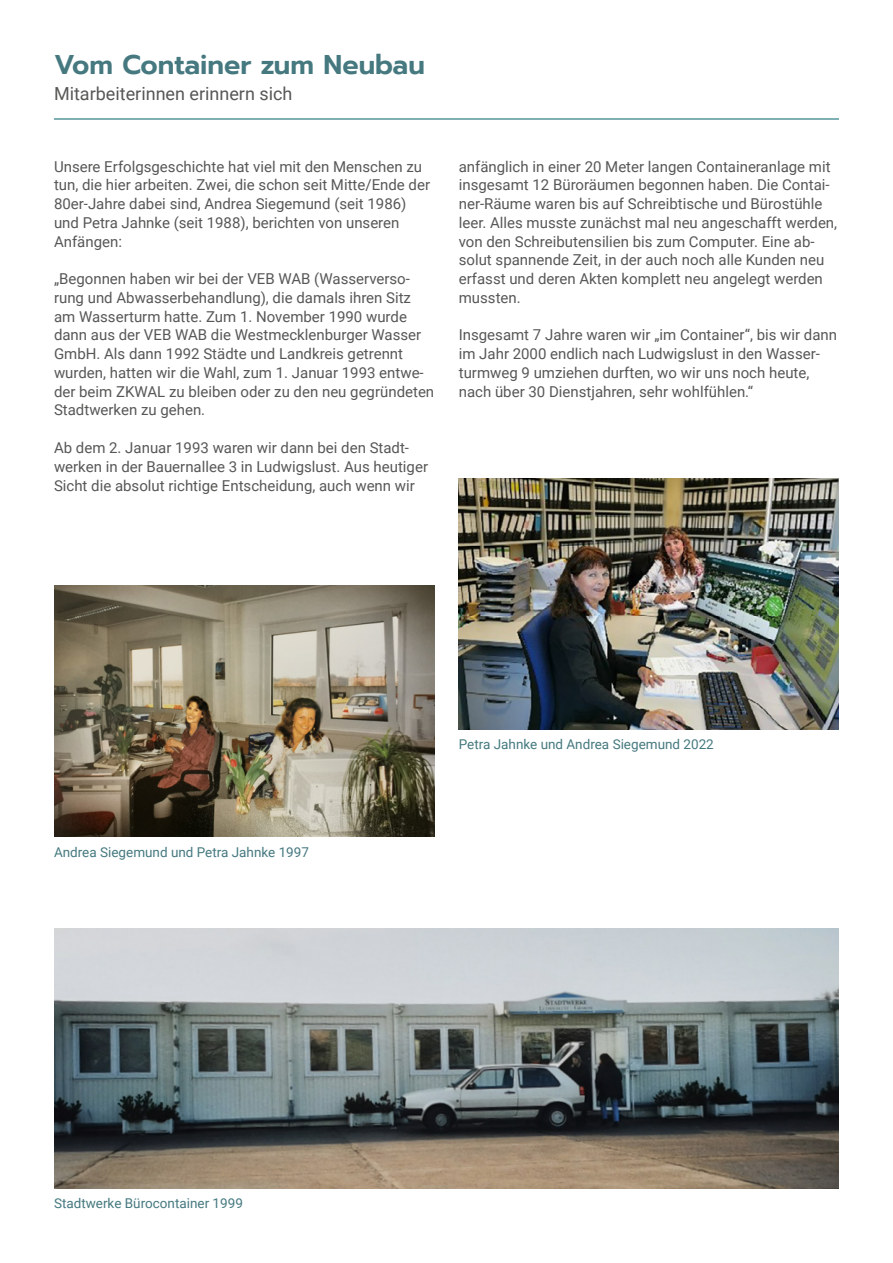
<style>
.page{position:relative;width:893px;height:1263px;background:#fff}
.page>*{position:absolute;margin:0;border:0;box-sizing:border-box;transform-origin:0 0}
.t1{font:600 27px "Prompt";color:#45797f}
.t2{font:18px "Roboto";color:#575756}
.Fließtext_neu{font:15px/18.8px "Roboto";color:#575756}
.t3{font:13.5px "Roboto";color:#45797f}
</style>
<div class="page">
<hr style="left:54px;top:119px;width:785px;height:1px;background:#006167">
<img style="left:54px;top:585px;width:380px;height:251px">
<img style="left:459px;top:478px;width:380px;height:251px">
<img style="left:54px;top:929px;width:785px;height:259px">
<p class="t1" style="left:54px;top:45px;width:372px">Vom Container zum Neubau</p>
<p class="t2" style="left:54px;top:81px;width:240px">Mitarbeiterinnen erinnern sich</p>
<p class="Fließtext_neu" style="left:54px;top:156px;width:378px">Unsere Erfolgsgeschichte hat viel mit den Menschen zu tun, die hier arbeiten. Zwei, die schon seit Mitte/Ende der 80er-Jahre dabei sind, Andrea Siegemund (seit 1986) und Petra Jahnke (seit 1988), berichten von unseren</p>
<p class="Fließtext_neu" style="left:54px;top:231px;width:69px">Anfängen:</p>
<p class="Fließtext_neu" style="left:54px;top:269px;width:382px">„Begonnen haben wir bei der VEB WAB (Wasserverso&shy;rung und Abwasserbehandlung), die damals ihren Sitz am Wasserturm hatte. Zum 1. November 1990 wurde dann aus der VEB WAB die Westmecklenburger Wasser GmbH. Als dann 1992 Städte und Landkreis getrennt wurden, hatten wir die Wahl, zum 1. Januar 1993 entwe&shy;der beim ZKWAL zu bleiben oder zu den neu gegründeten</p>
<p class="Fließtext_neu" style="left:54px;top:400px;width:153px">Stadtwerken zu gehen.</p>
<p class="Fließtext_neu" style="left:54px;top:438px;width:376px">Ab dem 2. Januar 1993 waren wir dann bei den Stadt&shy;werken in der Bauernallee 3 in Ludwigslust. Aus heutiger<br>Sicht die absolut richtige Entscheidung, auch wenn wir</p>
<p class="Fließtext_neu" style="left:459px;top:156px;width:380px">anfänglich in einer 20 Meter langen Containeranlage mit insgesamt 12 Büroräumen begonnen haben. Die Contai&shy;ner-Räume waren bis auf Schreibtische und Bürostühle leer. Alles musste zunächst mal neu angeschafft werden, von den Schreibutensilien bis zum Computer. Eine ab&shy;solut spannende Zeit, in der auch noch alle Kunden neu erfasst und deren Akten komplett neu angelegt werden mussten.</p>
<p class="Fließtext_neu" style="left:459px;top:325px;width:380px">Insgesamt 7 Jahre waren wir „im Container“, bis wir dann im Jahr 2000 endlich nach Ludwigslust in den Wasser&shy;turmweg 9 umziehen durften, wo wir uns noch heute, nach über 30 Dienstjahren, sehr wohlfühlen.“</p>
<p class="t3" style="left:54px;top:843px;width:257px">Andrea Siegemund und Petra Jahnke 1997</p>
<p class="t3" style="left:459px;top:735px;width:257px">Petra Jahnke und Andrea Siegemund 2022</p>
<p class="t3" style="left:54px;top:1194px;width:190px">Stadtwerke Bürocontainer 1999</p>
</div>
